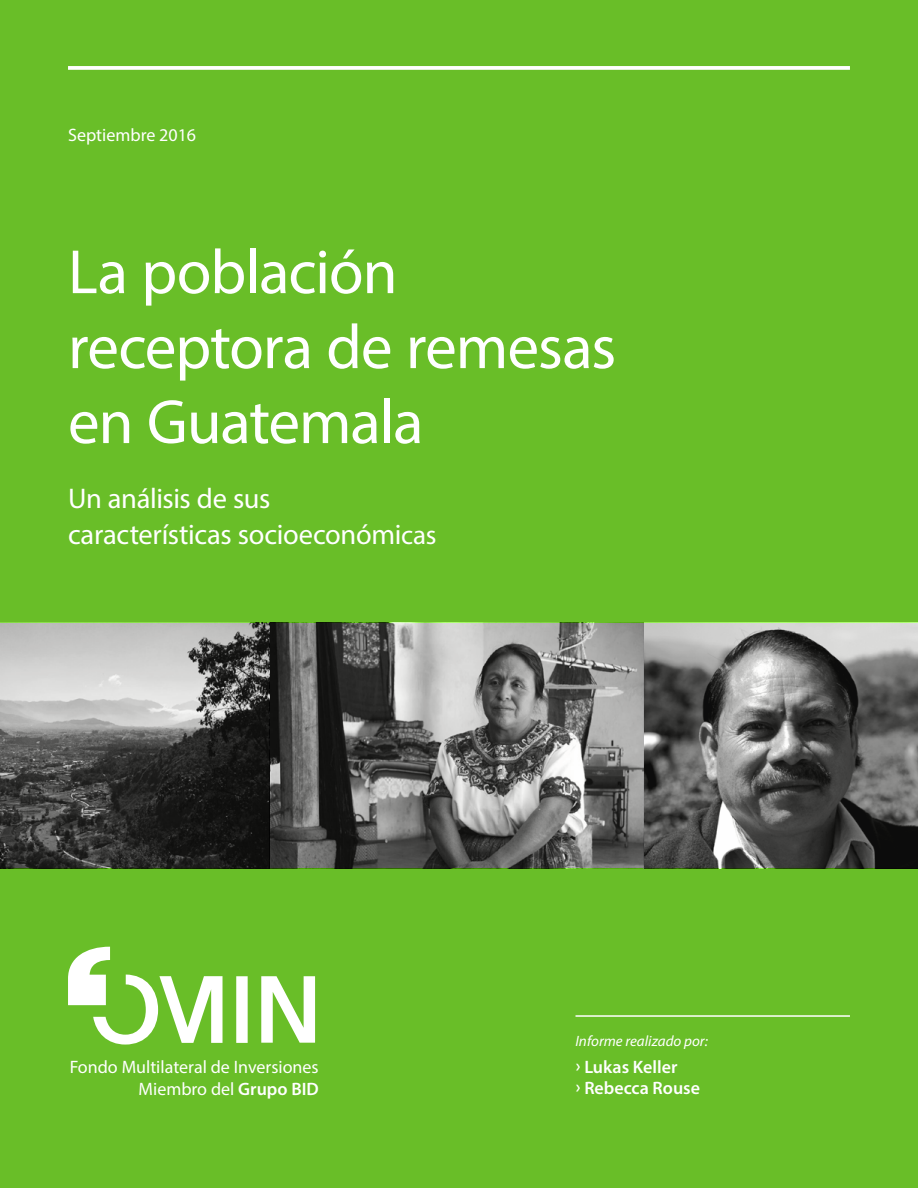
<style>
.page{position:relative;width:918px;height:1188px;background:#fff}
.page>*{position:absolute;margin:0;border:0;box-sizing:border-box;transform-origin:0 0}
.t1{font:63px/75px "Myriad Pro";letter-spacing:-.015em;color:#fff}
.t2{font:28.5px/36px "Myriad Pro";letter-spacing:-.01em;color:#fff}
.t3{font:18px/21.6px "Myriad Pro";color:#fff;text-align:right}
.t4{font:600 18px/21px "Myriad Pro";color:#fff}
.t5{font:italic 15px "Myriad Pro";color:#fff}
.s1{font-size:27px}
.s2{font-weight:600}
</style>
<div class="page">
<div style="left:0;top:0;width:918px;height:623px;background:#69be28"></div>
<div style="left:0;top:868px;width:918px;height:320px;background:#69be28"></div>
<svg style="left:68px;top:66px;width:782px;height:4px;background:#f5faf1"></svg>
<svg style="left:236px;top:976px;width:12px;height:67px"></svg>
<svg style="left:261px;top:976px;width:54px;height:67px"></svg>
<svg style="left:68px;top:947px;width:155px;height:98px"></svg>
<hr style="left:576px;top:1015px;width:274px;height:2px;background:#fff">
<img style="left:0;top:623px;width:918px;height:245px">
<p class="t3" style="left:68px;top:123px;width:130px">Septiembre 2016</p>
<h1 class="t1" style="left:68px;top:234px;width:550px">La población receptora de remesas en Guatemala</h1>
<h2 class="t2" style="left:68px;top:480px;width:370px">Un análisis de sus características socioeconómi<span class="s1">cas</span></h2>
<p class="t3" style="left:70px;top:1056px;width:251px">Fondo Multilateral de Inversiones<br>Miembro del <span class="s2">Grupo BID</span></p>
<p class="t5" style="left:576px;top:1032px;width:134px">Informe realizado por:</p>
<p class="t4" style="left:576px;top:1056px;width:126px">› Lukas Keller<br>› Rebecca Rouse</p>
</div>
